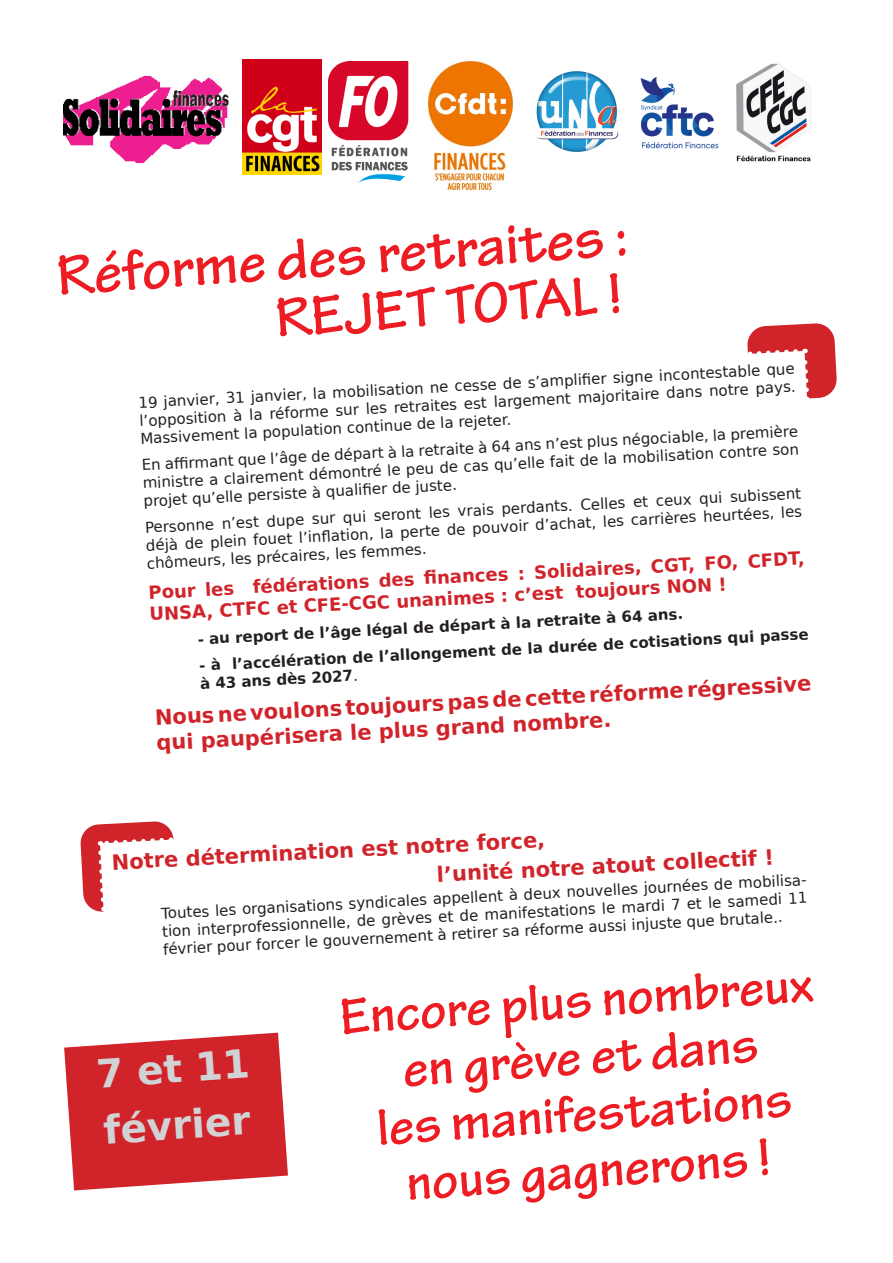
<style>
.page{position:relative;width:893px;height:1263px;background:#fff}
.page>*{position:absolute;margin:0;border:0;box-sizing:border-box;transform-origin:0 0}
.t1{font:700 60px "Tekton Pro";color:#ee1d23}
.t2{font:700 58.5px "Tekton Pro";color:#ee1d23}
.t3{font:700 54px "Tekton Pro";color:#ee1d23}
.t4{font:700 39px "DejaVu Sans";color:#d1d2d4}
.t5{font:700 21px/25.2px "DejaVu Sans";color:#d1232a}
.t6{font:700 18px/21.6px "DejaVu Sans";color:#d1232a}
.t7{font:15px/18px "DejaVu Sans";color:#231f20;text-align:justify}
.t8{font:700 15px/18px "DejaVu Sans";color:#231f20}
.s1{font-weight:400}
</style>
<div class="page">
<img style="left:64px;top:75px;width:165px;height:89px">
<svg style="left:80px;top:324px;width:756px;height:588px"></svg>
<img style="left:242px;top:60px;width:79px;height:114px">
<img style="left:329px;top:62px;width:79px;height:121px">
<img style="left:640px;top:77px;width:79px;height:72px">
<img style="left:536px;top:71px;width:83px;height:81px">
<img style="left:736px;top:63px;width:75px;height:99px">
<img style="left:428px;top:62px;width:85px;height:127px">
<svg style="left:64px;top:1033px;width:224px;height:157px;background:#d63f45"></svg>
<p class="t1" style="left:54px;top:241px;width:574px;rotate:-4deg">Réforme des retraites :</p>
<p class="t2" style="left:273px;top:284px;width:348px;rotate:-4deg">REJET TOTAL !</p>
<p class="t7" style="left:138px;top:393px;width:659px;rotate:-3deg">19 janvier, 31 janvier, la mobilisation ne cesse de s’amplifi er signe incontestable que l’opposition à la réforme sur les retraites est largement majoritaire dans notre pays.<br>Massivement la population continue de la rejeter.</p>
<p class="t7" style="left:141px;top:456px;width:659px;rotate:-3deg">En affi rmant que l’âge de départ à la retraite à 64 ans n’est plus négociable, la première ministre a clairement démontré le peu de cas qu’elle fait de la mobilisation contre son projet qu’elle persiste à qualifi er de juste.</p>
<p class="t7" style="left:145px;top:518px;width:659px;rotate:-3deg">Personne n’est dupe sur qui seront les vrais perdants. Celles et ceux qui subissent déjà de plein fouet l’infl ation, la perte de pouvoir d’achat, les carrières heurtées, les chômeurs, les précaires, les femmes.</p>
<p class="t6" style="left:148px;top:581px;width:659px;rotate:-3deg">Pour les fédérations des fi nances : Solidaires, CGT, FO, CFDT,<br>UNSA, CTFC et CFE-CGC unanimes : c’est toujours NON !</p>
<p class="t8" style="left:197px;top:630px;width:488px;rotate:-3deg">- au report de l’âge légal de départ à la retraite à 64 ans.</p>
<p class="t8" style="left:199px;top:656px;width:612px;rotate:-3deg">- à l’accélération de l’allongement de la durée de cotisations qui passe à 43 ans dès 2027<span class="s1">.</span></p>
<p class="t5" style="left:154px;top:704px;width:658px;rotate:-3deg">Nous ne voulons toujours pas de cette réforme régressive qui paupérisera le plus grand nombre.</p>
<p class="t5" style="left:111px;top:849px;width:435px;rotate:-3deg">Notre détermination est notre force,</p>
<p class="t5" style="left:436px;top:861px;width:339px;rotate:-3deg">l’unité notre atout collectif !</p>
<p class="t7" style="left:161px;top:904px;width:650px;text-align:left;rotate:-3deg">Toutes les organisations syndicales appellent à deux nouvelles journées de mobilisa&shy;tion interprofessionnelle, de grèves et de manifestations le mardi 7 et le samedi 11 février pour forcer le gouvernement à retirer sa réforme aussi injuste que brutale..</p>
<p class="t3" style="left:338px;top:985px;width:476px;rotate:-4deg">Encore plus nombreux</p>
<p class="t3" style="left:401px;top:1037px;width:357px;rotate:-4deg">en grève et dans</p>
<p class="t4" style="left:94px;top:1042px;width:155px;rotate:-4deg">7 et 11</p>
<p class="t4" style="left:101px;top:1098px;width:149px;rotate:-4deg">février</p>
<p class="t3" style="left:375px;top:1096px;width:417px;rotate:-4deg">les manifestations</p>
<p class="t3" style="left:404px;top:1151px;width:367px;rotate:-4deg">nous gagnerons !</p>
</div>
